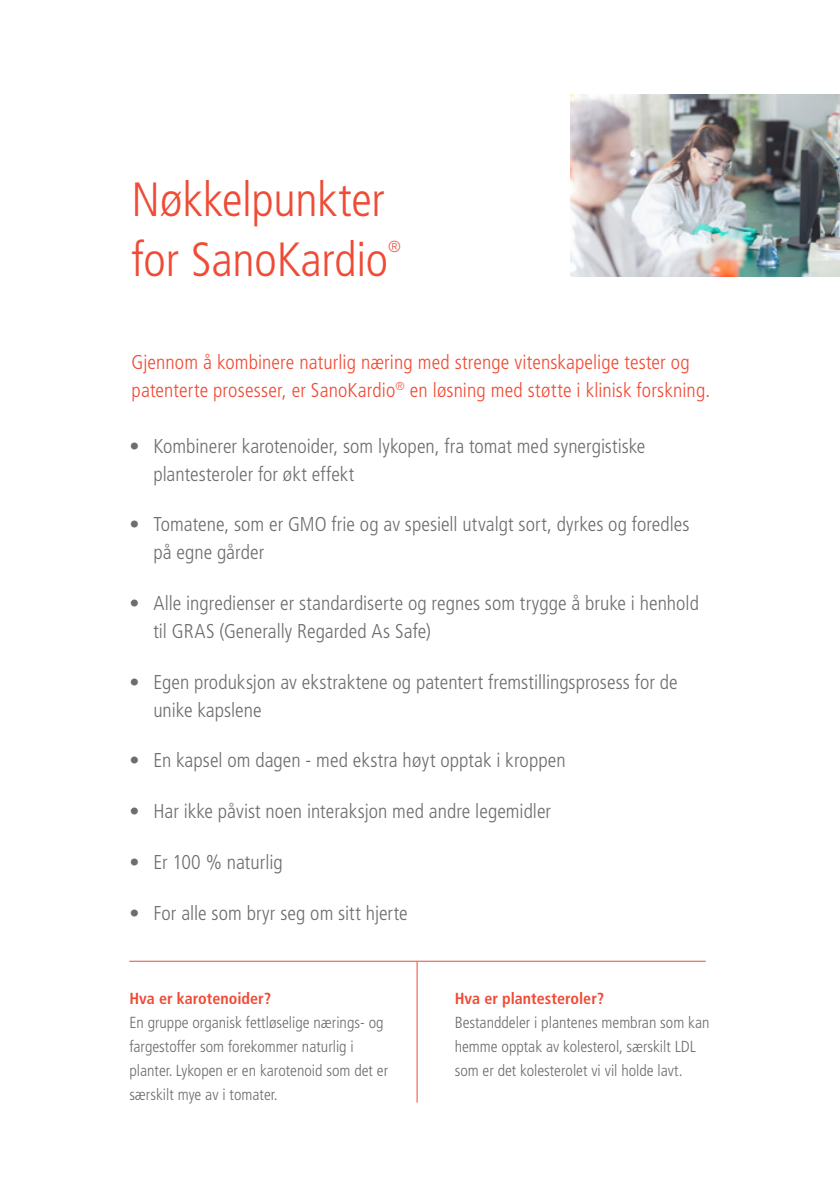
<style>
.page{position:relative;width:840px;height:1191px;background:#fff}
.page>*{position:absolute;margin:0;border:0;box-sizing:border-box;transform-origin:0 0}
.t1{font:300 condensed 48px/60px "Frutiger LT Std";letter-spacing:-.005em;color:#ef4b35}
.t2{font:300 condensed 20px/28px "Frutiger LT Std";color:#6c6d70}
.t3{font:300 condensed 20px/28px "Frutiger LT Std";letter-spacing:.005em;color:#ef4b35}
.t4{font:300 condensed 16px/24px "Frutiger LT Std";color:#6c6d70}
.t5{font:700 condensed 16px "Frutiger LT Std";color:#ef4b35}
.t6{font:300 condensed 16px "Frutiger LT Std";color:#ef4b35}
.s1{font-weight:700;color:#ef4b35}
</style>
<div class="page">
<img style="left:570px;top:95px;width:269px;height:181px">
<hr style="left:129px;top:960px;width:576px;height:1px;background:#ef4b35">
<hr style="left:416px;top:961px;width:1px;height:141px;background:#ef4b35">
<p class="t1" style="left:131px;top:170px;width:258px">Nøkkelpunkter for SanoKardio</p>
<p class="t6" style="left:388px;top:238px;width:14px">®</p>
<p class="t3" style="left:131px;top:348px;width:579px">Gjennom å kombinere naturlig næring med strenge vitenskapelige tester og patenterte prosesser, er SanoKardio<sup>®</sup> en løsning med støtte i klinisk forskning.</p>
<p class="t2" style="left:153px;top:432px;width:493px;text-indent:-24px">• Kombinerer karotenoider, som lykopen, fra tomat med synergistiske plantesteroler for økt effekt</p>
<p class="t2" style="left:153px;top:511px;width:537px;text-indent:-24px">• Tomatene, som er GMO frie og av spesiell utvalgt sort, dyrkes og foredles på egne gårder</p>
<p class="t2" style="left:153px;top:589px;width:546px;text-indent:-24px">• Alle ingredienser er standardiserte og regnes som trygge å bruke i henhold til GRAS (Generally Regarded As Safe)</p>
<p class="t2" style="left:153px;top:668px;width:525px;text-indent:-24px">• Egen produksjon av ekstraktene og patentert fremstillingsprosess for de unike kapslene</p>
<p class="t2" style="left:129px;top:747px;width:437px">• En kapsel om dagen - med ekstra høyt opptak i kroppen</p>
<p class="t2" style="left:129px;top:797px;width:423px">• Har ikke påvist noen interaksjon med andre legemidler</p>
<p class="t2" style="left:129px;top:848px;width:155px">• Er 100 % naturlig</p>
<p class="t2" style="left:129px;top:899px;width:280px">• For alle som bryr seg om sitt hjerte</p>
<p class="t5" style="left:129px;top:989px;width:143px">Hva er karotenoider?</p>
<p class="t4" style="left:129px;top:1010px;width:260px">En gruppe organisk fettløselige nærings- og fargestoffer som forekommer naturlig i planter. Lykopen er en karotenoid som det er særskilt mye av i tomater.</p>
<p class="t4" style="left:454px;top:986px;width:256px"><span class="s1">Hva er plantesteroler?<br></span>Bestanddeler i plantenes membran som kan hemme opptak av kolesterol, særskilt LDL som er det kolesterolet vi vil holde lavt.</p>
</div>
